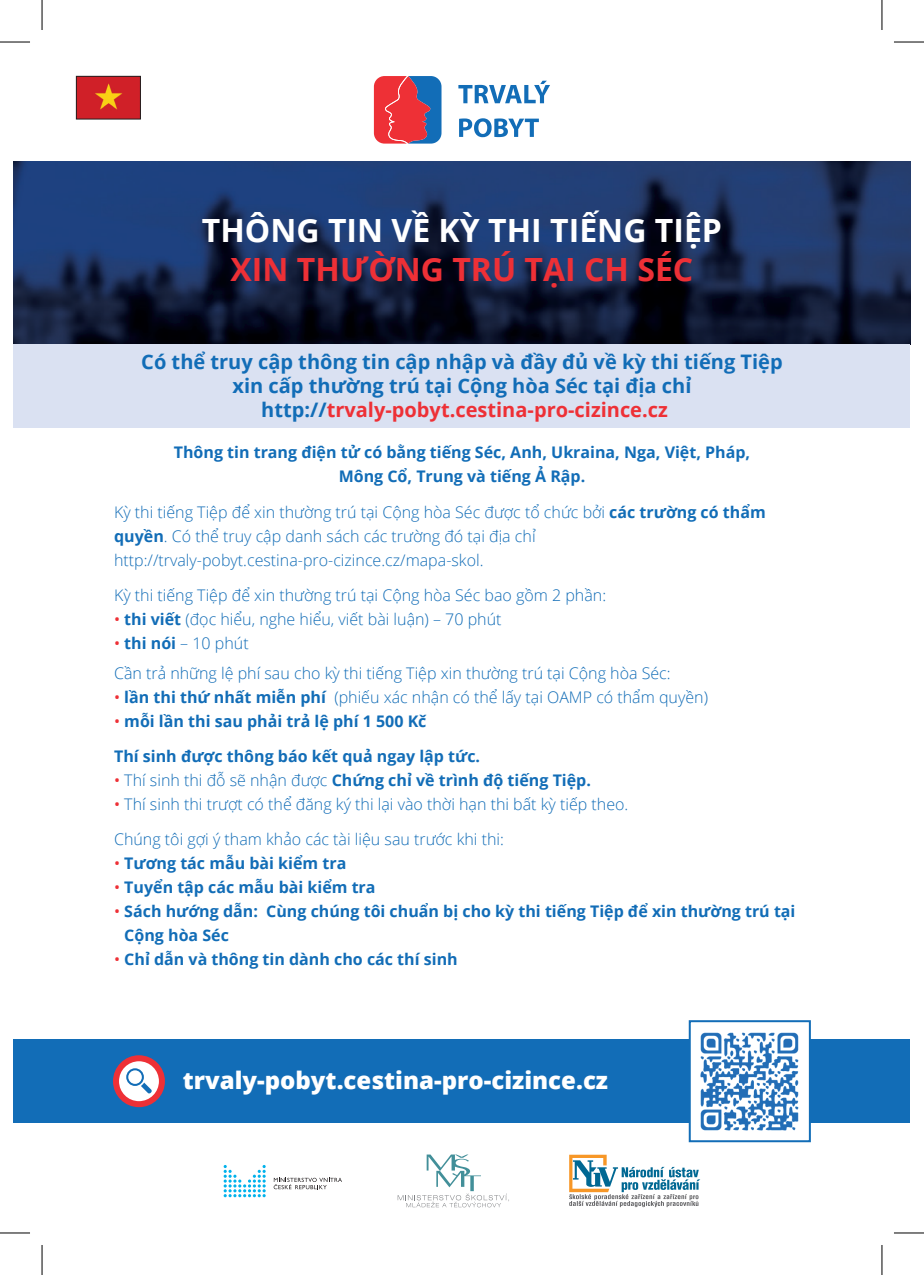
<style>
.page{position:relative;width:924px;height:1275px;background:#fff}
.page>*{position:absolute;margin:0;border:0;box-sizing:border-box;transform-origin:0 0}
.t1{font:700 32px "Open Sans";color:#fff}
.t2{font:700 32px "Open Sans";color:#ee3036}
.t3{font:800 24px "Open Sans";color:#fff}
.t4{font:700 20px/24px "Open Sans";color:#126db7;text-align:center}
.t5{font:300 16px/24px "Open Sans";color:#126db7}
.t6{font:700 16px/24px "Open Sans";color:#126db7;text-align:center}
.s1{color:#ee3036}
.s2{font-weight:700}
.s3{font-weight:400;color:#ee3036}
.s4{font-weight:300}
</style>
<div class="page">
<img style="left:14px;top:161px;width:895px;height:183px">
<div style="left:14px;top:344px;width:895px;height:84px;background:#dae1f2"></div>
<div style="left:14px;top:1039px;width:895px;height:84px;background:#126db7"></div>
<svg style="left:116px;top:1058px;width:46px;height:46px"></svg>
<div style="left:113px;top:1055px;width:52px;height:52px;border:6px solid #ee3036;border-radius:50%"></div>
<svg style="left:126px;top:1068px;width:26px;height:25px"></svg>
<img style="left:691px;top:1032px;width:116px;height:99px">
<div style="left:688px;top:1020px;width:122px;height:122px;border:2px solid #126db7"></div>
<svg style="left:458px;top:81px;width:92px;height:56px"></svg>
<svg style="left:374px;top:76px;width:67px;height:68px;background:#b04c65"></svg>
<svg style="left:397px;top:1154px;width:112px;height:53px"></svg>
<svg style="left:569px;top:1154px;width:131px;height:53px"></svg>
<svg style="left:273px;top:1177px;width:69px;height:12px"></svg>
<svg style="left:223px;top:1165px;width:42px;height:32px"></svg>
<img style="left:78px;top:78px;width:61px;height:39px">
<div style="left:76px;top:76px;width:65px;height:43px;border:1px solid #231f20"></div>
<hr style="left:0;top:42px;width:30px;height:1px;background:#000">
<hr style="left:893px;top:42px;width:30px;height:1px;background:#000">
<hr style="left:0;top:1232px;width:30px;height:1px;background:#000">
<hr style="left:893px;top:1232px;width:30px;height:1px;background:#000">
<hr style="left:42px;top:0;width:1px;height:30px;background:#000">
<hr style="left:42px;top:1245px;width:1px;height:30px;background:#000">
<hr style="left:881px;top:0;width:1px;height:30px;background:#000">
<hr style="left:881px;top:1245px;width:1px;height:30px;background:#000">
<p class="t1" style="left:202px;top:208px;width:521px">THÔNG TIN VỀ KỲ THI TIẾNG TIỆP</p>
<p class="t2" style="left:230px;top:246px;width:464px">XIN THƯỜNG TRÚ TẠI CH SÉC</p>
<p class="t4" style="left:141px;top:349px;width:642px">Có thể truy cập thông tin cập nhập và đầy đủ về kỳ thi tiếng Tiệp xin cấp thường trú tại Cộng hòa Séc tại địa chỉ http://<span class="s1">trvaly-pobyt.cestina-pro-cizince.cz</span></p>
<p class="t6" style="left:174px;top:440px;width:577px">Thông tin trang điện tử có bằng tiếng Séc, Anh, Ukraina, Nga, Việt, Pháp,<br>Mông Cổ, Trung và tiếng Ả Rập.</p>
<p class="t5" style="left:114px;top:499px;width:653px">Kỳ thi tiếng Tiệp để xin thường trú tại Cộng hòa Séc được tổ chức bởi <span class="s2">các trường có thẩm quyền</span>. Có thể truy cập danh sách các trường đó tại địa chỉ http://trvaly-pobyt.cestina-pro-cizince.cz/mapa-skol.</p>
<p class="t5" style="left:114px;top:583px;width:493px">Kỳ thi tiếng Tiệp để xin thường trú tại Cộng hòa Séc bao gồm 2 phần:</p>
<p class="t5" style="left:114px;top:607px;width:389px"><span class="s3">•</span> <span class="s2">thi viết</span> (đọc hiểu, nghe hiểu, viết bài luận) – 70 phút</p>
<p class="t5" style="left:114px;top:631px;width:136px"><span class="s3">•</span> <span class="s2">thi nói</span> – 10 phút</p>
<p class="t5" style="left:114px;top:660px;width:557px">Cần trả những lệ phí sau cho kỳ thi tiếng Tiệp xin thường trú tại Cộng hòa Séc:</p>
<p class="t5" style="left:114px;top:684px;width:595px"><span class="s3">•</span> <span class="s2">lần thi thứ nhất miễn phí</span> (phiếu xác nhận có thể lấy tại OAMP có thẩm quyền)</p>
<p class="t6" style="left:114px;top:708px;width:314px"><span class="s3">•</span> mỗi lần thi sau phải trả lệ phí 1 500 Kč</p>
<p class="t6" style="left:114px;top:744px;width:367px">Thí sinh được thông báo kết quả ngay lập tức.</p>
<p class="t6" style="left:114px;top:768px;width:478px"><span class="s3">•</span> <span class="s4">Thí sinh thi đỗ sẽ nhận được</span> Chứng chỉ về trình độ tiếng Tiệp.</p>
<p class="t5" style="left:114px;top:792px;width:515px"><span class="s3">•</span> Thí sinh thi trượt có thể đăng ký thi lại vào thời hạn thi bất kỳ tiếp theo.</p>
<p class="t5" style="left:114px;top:827px;width:391px">Chúng tôi gợi ý tham khảo các tài liệu sau trước khi thi:</p>
<p class="t6" style="left:114px;top:851px;width:234px"><span class="s3">•</span> Tương tác mẫu bài kiểm tra</p>
<p class="t6" style="left:114px;top:875px;width:263px"><span class="s3">•</span> Tuyển tập các mẫu bài kiểm tra</p>
<p class="t6" style="left:124px;top:899px;width:672px;text-align:left;text-indent:-10px"><span class="s3">•</span> Sách hướng dẫn: Cùng chúng tôi chuẩn bị cho kỳ thi tiếng Tiệp để xin thường trú tại<br>Cộng hòa Séc</p>
<p class="t6" style="left:114px;top:947px;width:345px"><span class="s3">•</span> Chỉ dẫn và thông tin dành cho các thí sinh</p>
<p class="t3" style="left:183px;top:1061px;width:426px">trvaly-pobyt.cestina-pro-cizince.cz</p>
</div>
